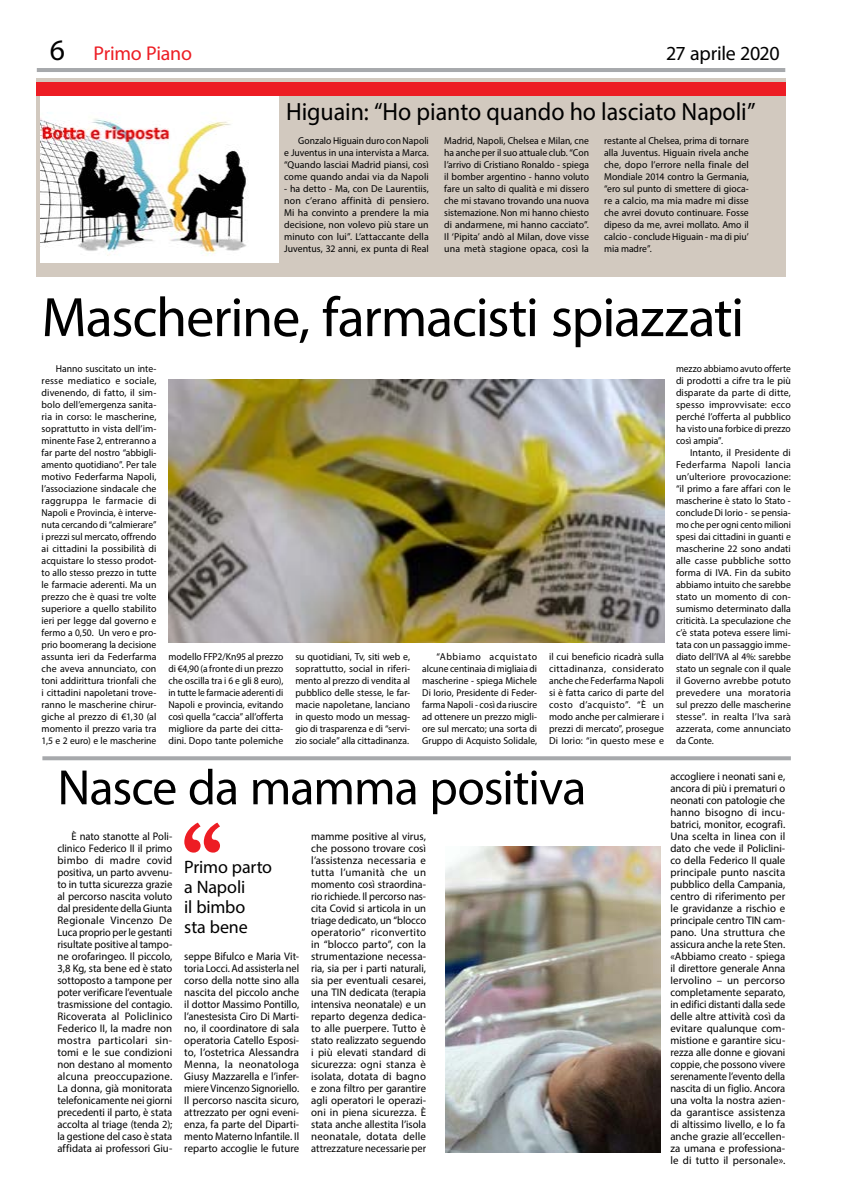
<style>
.page{position:relative;width:842px;height:1191px;background:#fff}
.page>*{position:absolute;margin:0;border:0;box-sizing:border-box;transform-origin:0 0}
.t1{font:56px "Myriad Pro";letter-spacing:-.02em;color:#000}
.t2{font:50px "Myriad Pro";letter-spacing:-.02em;color:#000}
.t3{font:29.7px "Myriad Pro";color:#000}
.t4{font:25px "Myriad Pro";letter-spacing:-.005em;color:#000;scale:.96 1}
.t5{font:20px "Myriad Pro";letter-spacing:-.015em;color:#000}
.t6{font:20px "Myriad Pro";letter-spacing:-.015em;color:#ed1d24}
.t7{font:18px/20px "Myriad Pro";letter-spacing:-.005em;color:#000}
.t8{font:11px/12px "Myriad Pro";color:#000;text-align:justify;scale:.96 1}
.t9{font:11px/12px "Myriad Pro";color:#000;text-align:justify}
.t10{font:10px/12px "Myriad Pro";letter-spacing:.005em;color:#000;text-align:justify}
.t11{font:10px/12px "Myriad Pro";letter-spacing:.005em;color:#000;text-align:justify;scale:.96 1}
.t12{font:10px/12px "Myriad Pro";letter-spacing:.005em;color:#000;text-align:justify;scale:.94 1}
</style>
<div class="page">
<img style="left:168px;top:379px;width:496px;height:264px">
<img style="left:446px;top:846px;width:214px;height:306px">
<hr style="left:37px;top:68px;width:748px;height:4px;background:#a7a9ac">
<svg style="left:42px;top:756px;width:749px;height:4px;background:#adaeb1"></svg>
<div style="left:36px;top:78px;width:750px;height:198px;background:#d2c9bf"></div>
<img style="left:41px;top:97px;width:237px;height:166px">
<div style="left:37px;top:83px;width:749px;height:13px;background:#ed1d24"></div>
<svg style="left:184px;top:822px;width:36px;height:30px"></svg>
<h3 class="t3" style="left:50px;top:32px;width:17px">6</h3>
<h3 class="t6" style="left:93px;top:41px;width:100px">Primo Piano</h3>
<h3 class="t5" style="left:666px;top:41px;width:115px">27 aprile 2020</h3>
<h3 class="t4" style="left:286px;top:96px;width:490px">Higuain: “Ho pianto quando ho lasciato Napoli”</h3>
<p class="t11" style="left:284px;top:134px;width:152px;text-indent:14px">Gonzalo Higuain duro con Napoli e Juventus in una intervista a Marca. “Quando lasciai Madrid piansi, così come quando andai via da Napoli</p>
<p class="t10" style="left:284px;top:182px;width:146px">- ha detto - Ma, con De Laurentiis, non c’erano affinità di pensiero.<br>Mi ha convinto a prendere la mia decisione, non volevo più stare un minuto con lui”. L’attaccante della Juventus, 32 anni, ex punta di Real</p>
<p class="t11" style="left:444px;top:134px;width:152px">Madrid, Napoli, Chelsea e Milan, cne ha anche per il suo attuale club. “Con l’arrivo di Cristiano Ronaldo - spiega il bomber argentino - hanno voluto fare un salto di qualità e mi dissero che mi stavano trovando una nuova sistemazione. Non mi hanno chiesto di andarmene, mi hanno cacciato”.<br>Il ‘Pipita’ andò al Milan, dove visse una metà stagione opaca, così la</p>
<p class="t11" style="left:604px;top:134px;width:152px">restante al Chelsea, prima di tornare alla Juventus. Higuain rivela anche che, dopo l’errore nella finale del Mondiale 2014 contro la Germania, “ero sul punto di smettere di gioca&shy;re a calcio, ma mia madre mi disse che avrei dovuto continuare. Fosse dipeso da me, avrei mollato. Amo il calcio - conclude Higuain - ma di piu’ mia madre”.</p>
<h1 class="t1" style="left:42px;top:283px;width:704px">Mascherine, farmacisti spiazzati</h1>
<p class="t10" style="left:42px;top:362px;width:116px;text-indent:14px">Hanno suscitato un inte&shy;resse mediatico e sociale, divenendo, di fatto, il sim&shy;bolo dell’emergenza sanita&shy;ria in corso: le mascherine, soprattutto in vista dell’im&shy;minente Fase 2, entreranno a far parte del nostro “abbigli&shy;amento quotidiano”. Per tale motivo Federfarma Napoli, l’associazione sindacale che raggruppa le farmacie di Napoli e Provincia, è interve&shy;nuta cercando di “calmierare” i prezzi sul mercato, offrendo ai cittadini la possibilità di acquistare lo stesso prodot&shy;to allo stesso prezzo in tutte le farmacie aderenti. Ma un prezzo che è quasi tre volte superiore a quello stabilito ieri per legge dal governo e fermo a 0,50. Un vero e pro&shy;prio boomerang la decisione assunta ieri da Federfarma che aveva annunciato, con toni addirittura trionfali che i cittadini napoletani trove&shy;ranno le mascherine chirur&shy;giche al prezzo di €1,30 (al momento il prezzo varia tra 1,5 e 2 euro) e le mascherine</p>
<p class="t11" style="left:168px;top:650px;width:121px">modello FFP2/Kn95 al prezzo di €4,90 (a fronte di un prezzo che oscilla tra i 6 e gli 8 euro), in tutte le farmacie aderenti di Napoli e provincia, evitando così quella “caccia” all’offerta migliore da parte dei citta&shy;dini. Dopo tante polemiche</p>
<p class="t10" style="left:295px;top:650px;width:116px">su quotidiani, Tv, siti web e, soprattutto, social in riferi&shy;mento al prezzo di vendita al pubblico delle stesse, le far&shy;macie napoletane, lanciano in questo modo un messag&shy;gio di trasparenza e di “servi&shy;zio sociale” alla cittadinanza.</p>
<p class="t10" style="left:422px;top:650px;width:116px;text-indent:14px">“Abbiamo acquistato alcune centinaia di migliaia di mascherine - spiega Michele Di Iorio, Presidente di Feder&shy;farma Napoli - così da riuscire ad ottenere un prezzo migli&shy;ore sul mercato; una sorta di Gruppo di Acquisto Solidale,</p>
<p class="t10" style="left:549px;top:650px;width:116px">il cui beneficio ricadrà sulla cittadinanza, considerato anche che Federfarma Napoli si è fatta carico di parte del costo d’acquisto”. “È un modo anche per calmierare i prezzi di mercato”, prosegue Di Iorio: “in questo mese e</p>
<p class="t12" style="left:676px;top:362px;width:124px">mezzo abbiamo avuto offerte di prodotti a cifre tra le più disparate da parte di ditte, spesso improvvisate: ecco perché l’offerta al pubblico ha visto una forbice di prezzo così ampia”.</p>
<p class="t10" style="left:676px;top:446px;width:116px;text-indent:14px">Intanto, il Presidente di Federfarma Napoli lancia un’ulteriore provocazione: “il primo a fare affari con le mascherine è stato lo Stato - conclude Di Iorio - se pensia&shy;mo che per ogni cento milioni spesi dai cittadini in guanti e mascherine 22 sono andati alle casse pubbliche sotto forma di IVA. Fin da subito abbiamo intuito che sarebbe stato un momento di con&shy;sumismo determinato dalla criticità. La speculazione che c’è stata poteva essere limi&shy;tata con un passaggio imme&shy;diato dell’IVA al 4%: sarebbe stato un segnale con il quale il Governo avrebbe potuto prevedere una moratoria sul prezzo delle mascherine stesse”. in realta l’Iva sarà azzerata, come annunciato da Conte.</p>
<h2 class="t2" style="left:57px;top:756px;width:530px">Nasce da mamma positiva</h2>
<p class="t8" style="left:57px;top:830px;width:121px;text-indent:14px">È nato stanotte al Poli&shy;clinico Federico II il primo bimbo di madre covid positiva, un parto avvenu&shy;to in tutta sicurezza grazie al percorso nascita voluto dal presidente della Giunta Regionale Vincenzo De Luca proprio per le gestanti risultate positive al tampo&shy;ne orofaringeo. Il piccolo, 3,8 Kg, sta bene ed è stato sottoposto a tampone per poter verificare l’eventuale trasmissione del contagio.<br>Ricoverata al Policlinico Federico II, la madre non mostra particolari sin&shy;tomi e le sue condizioni non destano al momento alcuna preoccupazione.<br>La donna, già monitorata telefonicamente nei giorni precedenti il parto, è stata accolta al triage (tenda 2); la gestione del caso è stata affidata ai professori Giu-</p>
<p class="t9" style="left:311px;top:830px;width:116px">mamme positive al virus, che possono trovare così l’assistenza necessaria e tutta l’umanità che un momento così straordina&shy;rio richiede. Il percorso nas&shy;cita Covid si articola in un triage dedicato, un “blocco operatorio” riconvertito in “blocco parto”, con la strumentazione necessa&shy;ria, sia per i parti naturali, sia per eventuali cesarei, una TIN dedicata (terapia intensiva neonatale) e un reparto degenza dedica&shy;to alle puerpere. Tutto è stato realizzato seguendo i più elevati standard di sicurezza: ogni stanza è isolata, dotata di bagno e zona filtro per garantire agli operatori le operazi&shy;oni in piena sicurezza. È stata anche allestita l’isola neonatale, dotata delle attrezzature necessarie per</p>
<h3 class="t7" style="left:184px;top:856px;width:89px">Primo parto a Napoli<br>il bimbo<br>sta bene</h3>
<p class="t9" style="left:184px;top:950px;width:116px">seppe Bifulco e Maria Vit&shy;toria Locci. Ad assisterla nel corso della notte sino alla nascita del piccolo anche il dottor Massimo Pontillo, l’anestesista Ciro Di Marti&shy;no, il coordinatore di sala operatoria Catello Esposi&shy;to, l’ostetrica Alessandra Menna, la neonatologa Giusy Mazzarella e l’infer&shy;miere Vincenzo Signoriello.<br>Il percorso nascita sicuro, attrezzato per ogni eveni&shy;enza, fa parte del Diparti&shy;mento Materno Infantile. Il reparto accoglie le future</p>
<p class="t8" style="left:670px;top:770px;width:121px">accogliere i neonati sani e, ancora di più i prematuri o neonati con patologie che hanno bisogno di incu&shy;batrici, monitor, ecografi.<br>Una scelta in linea con il dato che vede il Policlini&shy;co della Federico II quale principale punto nascita pubblico della Campania, centro di riferimento per le gravidanze a rischio e principale centro TIN cam&shy;pano. Una struttura che assicura anche la rete Sten. «Abbiamo creato - spiega il direttore generale Anna Iervolino – un percorso completamente separato, in edifici distanti dalla sede delle altre attività così da evitare qualunque com&shy;mistione e garantire sicu&shy;rezza alle donne e giovani coppie, che possono vivere serenamente l’evento della nascita di un figlio. Ancora una volta la nostra azien&shy;da garantisce assistenza di altissimo livello, e lo fa anche grazie all’eccellen&shy;za umana e professiona&shy;le di tutto il personale».</p>
</div>
